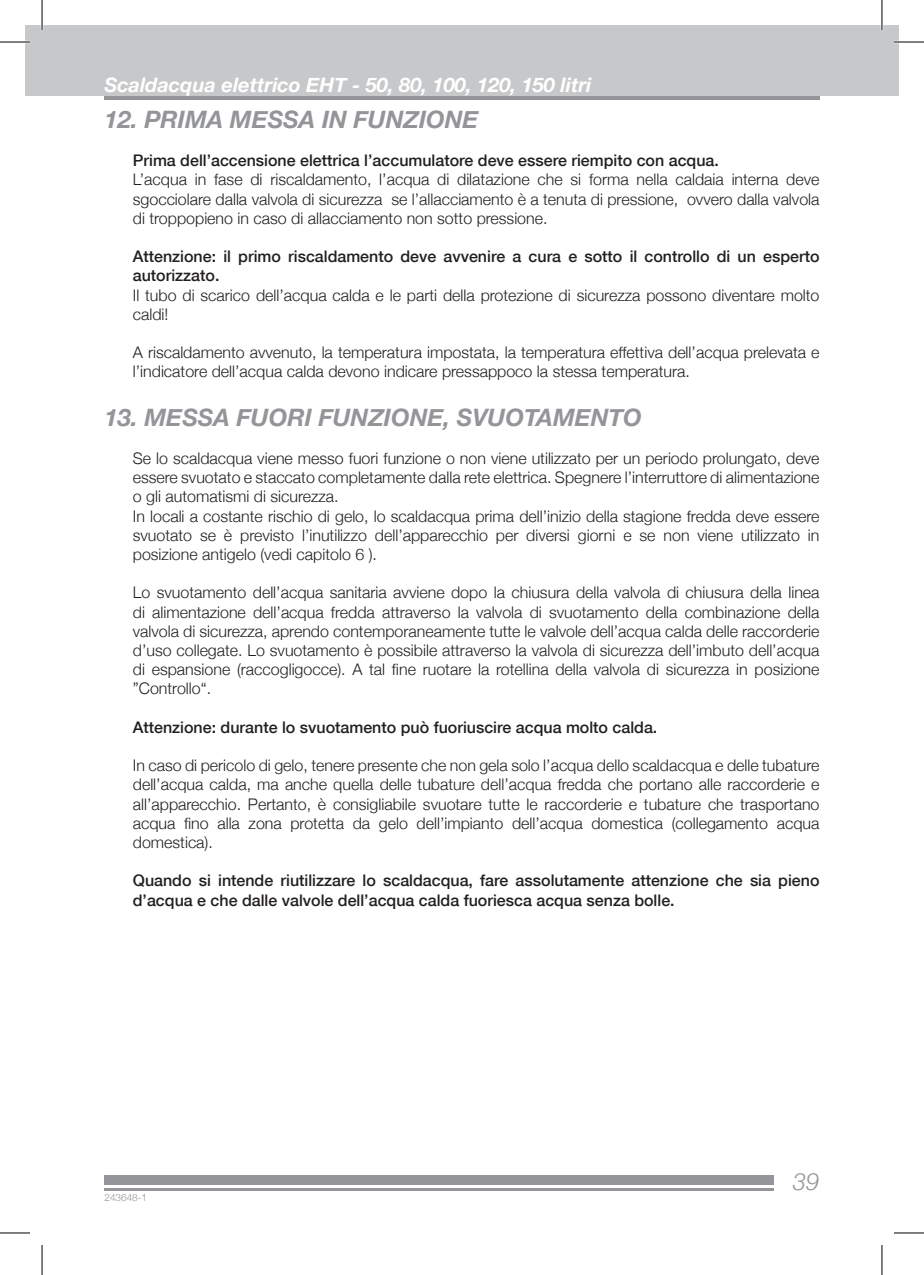
<style>
.page{position:relative;width:924px;height:1275px;background:#fff}
.page>*{position:absolute;margin:0;border:0;box-sizing:border-box;transform-origin:0 0}
.t1{font:italic 700 24px "Helvetica Neue";color:#939598}
.t2{font:italic 300 24px "Helvetica Neue";color:#939598}
.t3{font:italic 700 20px "Helvetica Neue";color:#fff}
.t4{font:300 16px/19.2px "Helvetica Neue";color:#231f20;text-align:justify}
.t5{font:500 16px/19.2px "Helvetica Neue";color:#231f20}
.t6{font:300 10px "Helvetica Neue";color:#939598}
</style>
<div class="page">
<div style="left:42px;top:25px;width:856px;height:71px;background:#c7c8ca"></div>
<div style="left:25px;top:25px;width:17px;height:71px;background:#c7c8ca"></div>
<div style="left:104px;top:1174px;width:669px;height:10px;background:#939598"></div>
<hr style="left:104px;top:1188px;width:669px;height:3px;background:#939598">
<hr style="left:104px;top:96px;width:715px;height:4px;background:#939598">
<hr style="left:0;top:41px;width:30px;height:2px;background:#fff">
<hr style="left:893px;top:41px;width:30px;height:2px;background:#fff">
<hr style="left:41px;top:0;width:2px;height:30px;background:#fff">
<hr style="left:880px;top:0;width:2px;height:30px;background:#fff">
<hr style="left:0;top:42px;width:30px;height:1px;background:#000">
<hr style="left:893px;top:42px;width:30px;height:1px;background:#000">
<hr style="left:0;top:1232px;width:30px;height:1px;background:#000">
<hr style="left:893px;top:1232px;width:30px;height:1px;background:#000">
<hr style="left:42px;top:0;width:1px;height:30px;background:#000">
<hr style="left:42px;top:1245px;width:1px;height:30px;background:#000">
<hr style="left:881px;top:0;width:1px;height:30px;background:#000">
<hr style="left:881px;top:1245px;width:1px;height:30px;background:#000">
<p class="t3" style="left:104px;top:73px;width:488px">Scaldacqua elettrico EHT - 50, 80, 100, 120, 150 litri</p>
<h1 class="t1" style="left:104px;top:104px;width:375px">12. PRIMA MESSA IN FUNZIONE</h1>
<p class="t5" style="left:133px;top:151px;width:587px">Prima dell’accensione elettrica l’accumulatore deve essere riempito con acqua.</p>
<p class="t4" style="left:133px;top:170px;width:688px">L’acqua in fase di riscaldamento, l’acqua di dilatazione che si forma nella caldaia interna deve sgocciolare dalla valvola di sicurezza se l’allacciamento è a tenuta di pressione, ovvero dalla valvola di troppopieno in caso di allacciamento non sotto pressione.</p>
<p class="t5" style="left:133px;top:247px;width:688px">Attenzione: il primo riscaldamento deve avvenire a cura e sotto il controllo di un esperto autorizzato.</p>
<p class="t4" style="left:133px;top:285px;width:687px">Il tubo di scarico dell’acqua calda e le parti della protezione di sicurezza possono diventare molto caldi!</p>
<p class="t4" style="left:133px;top:343px;width:688px">A riscaldamento avvenuto, la temperatura impostata, la temperatura effettiva dell’acqua prelevata e l’indicatore dell’acqua calda devono indicare pressappoco la stessa temperatura.</p>
<h1 class="t1" style="left:104px;top:402px;width:538px">13. MESSA FUORI FUNZIONE, SVUOTAMENTO</h1>
<p class="t4" style="left:133px;top:448px;width:688px;text-align:left">Se lo scaldacqua viene messo fuori funzione o non viene utilizzato per un periodo prolungato, deve essere svuotato e staccato completamente dalla rete elettrica. Spegnere l’interruttore di alimentazione o gli automatismi di sicurezza.<br>In locali a costante rischio di gelo, lo scaldacqua prima dell’inizio della stagione fredda deve essere svuotato se è previsto l’inutilizzo dell’apparecchio per diversi giorni e se non viene utilizzato in posizione antigelo (vedi capitolo 6 ).</p>
<p class="t4" style="left:133px;top:583px;width:688px">Lo svuotamento dell’acqua sanitaria avviene dopo la chiusura della valvola di chiusura della linea di alimentazione dell’acqua fredda attraverso la valvola di svuotamento della combinazione della valvola di sicurezza, aprendo contemporaneamente tutte le valvole dell’acqua calda delle raccorderie d’uso collegate. Lo svuotamento è possibile attraverso la valvola di sicurezza dell’imbuto dell’acqua di espansione (raccogligocce). A tal fine ruotare la rotellina della valvola di sicurezza in posizione ”Controllo“.</p>
<p class="t5" style="left:133px;top:717px;width:526px">Attenzione: durante lo svuotamento può fuoriuscire acqua molto calda.</p>
<p class="t4" style="left:133px;top:755px;width:687px">In caso di pericolo di gelo, tenere presente che non gela solo l’acqua dello scaldacqua e delle tubature dell’acqua calda, ma anche quella delle tubature dell’acqua fredda che portano alle raccorderie e all’apparecchio. Pertanto, è consigliabile svuotare tutte le raccorderie e tubature che trasportano acqua fino alla zona protetta da gelo dell’impianto dell’acqua domestica (collegamento acqua domestica).</p>
<p class="t5" style="left:133px;top:871px;width:687px">Quando si intende riutilizzare lo scaldacqua, fare assolutamente attenzione che sia pieno d’acqua e che dalle valvole dell’acqua calda fuoriesca acqua senza bolle.</p>
<p class="t6" style="left:104px;top:1191px;width:44px">243648-1</p>
<h1 class="t2" style="left:792px;top:1167px;width:28px">39</h1>
</div>
